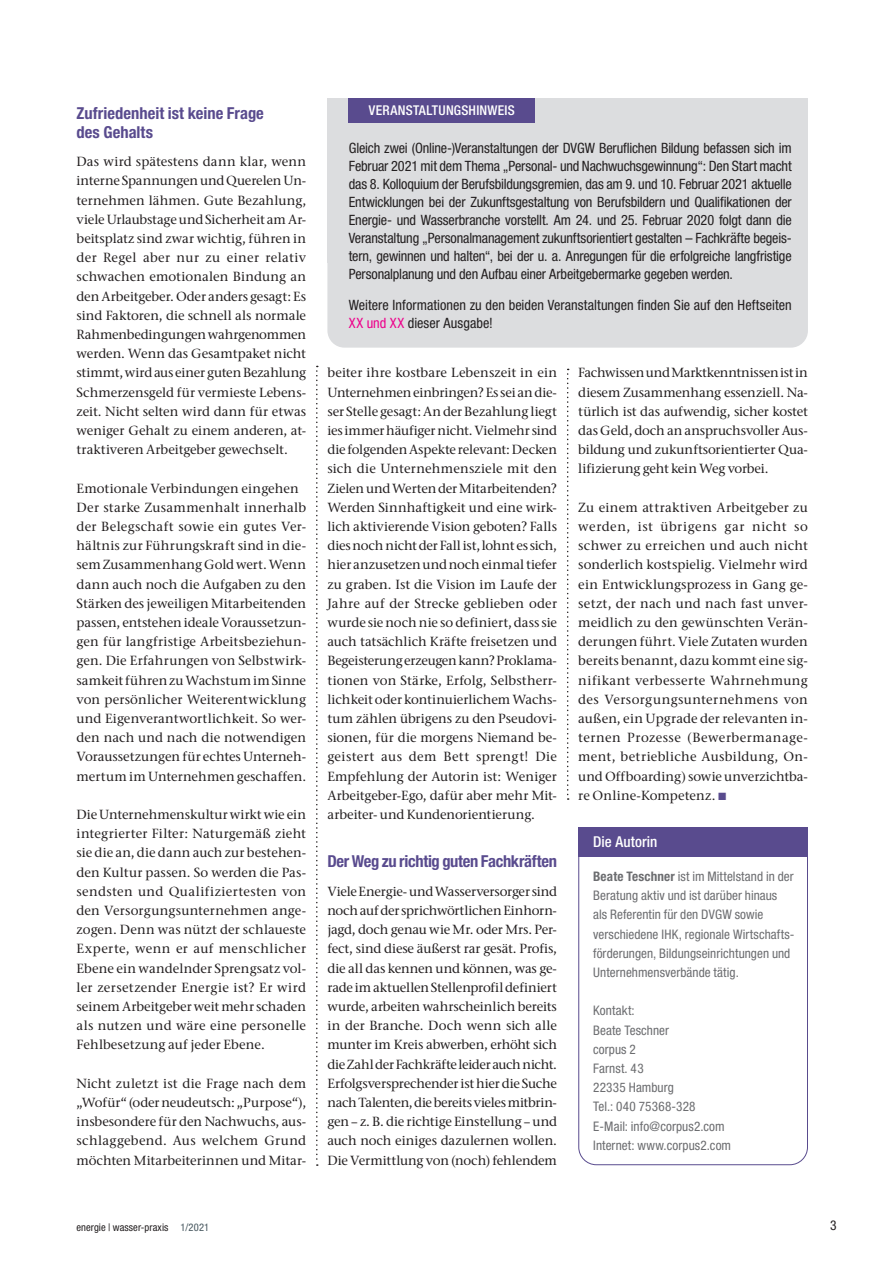
<style>
.page{position:relative;width:893px;height:1263px;background:#fff}
.page>*{position:absolute;margin:0;border:0;box-sizing:border-box;transform-origin:0 0}
.t1{font:700 condensed 16.5px/19.5px "Helvetica Neue LT Std";color:#594b8e}
.t2{font:700 condensed 16.5px "Helvetica Neue LT Std";letter-spacing:-.02em;color:#594b8e}
.t3{font:500 condensed 15px "Helvetica Neue LT Std";letter-spacing:.005em;color:#fff}
.t4{font:condensed 14.25px/18px "Helvetica Neue LT Std";color:#231f20;text-align:justify}
.t5{font:500 condensed 13.5px "Helvetica Neue LT Std";letter-spacing:.015em;color:#fff}
.t6{font:condensed 13.5px "Helvetica Neue LT Std";color:#231f20}
.t7{font:500 13.2px/19.2px "Stone Serif ITC Pro";letter-spacing:.005em;color:#231f20;text-align:justify}
.t8{font:condensed 13.2px/19.2px "Helvetica Neue LT Std";letter-spacing:.005em;color:#6c6d70}
.t9{font:condensed 10.5px "Helvetica Neue LT Std";letter-spacing:.01em;color:#231f20}
.s1{color:#ed028c}
.s2{font-weight:700}
.s3{color:#45555d}
</style>
<div class="page">
<svg style="left:316px;top:366px;width:2px;height:800px"></svg>
<svg style="left:567px;top:369px;width:2px;height:431px"></svg>
<div style="left:578px;top:828px;width:230px;height:29px;background:#594b8e"></div>
<div style="left:578px;top:832px;width:230px;height:333px;border:1px solid #594b8e;border-radius:18px"></div>
<div style="left:327px;top:98px;width:481px;height:165px;background:#dcdddf"></div>
<div style="left:327px;top:230px;width:481px;height:118px;background:#dcdddf;border-radius:17px"></div>
<div style="left:349px;top:98px;width:186px;height:25px;background:#594b8e"></div>
<p class="t1" style="left:77px;top:103px;width:189px">Zufriedenheit ist keine Frage des Gehalts</p>
<p class="t7" style="left:77px;top:152px;width:231px">Das wird spätestens dann klar, wenn interne Spannungen und Querelen Un&shy;ternehmen lähmen. Gute Bezahlung, viele Urlaubstage und Sicherheit am Ar&shy;beitsplatz sind zwar wichtig, führen in der Regel aber nur zu einer relativ schwachen emotionalen Bindung an den Arbeitgeber. Oder anders gesagt: Es sind Faktoren, die schnell als normale Rahmenbedingungen wahrgenommen werden. Wenn das Gesamtpaket nicht stimmt, wird aus einer guten Bezahlung Schmerzensgeld für vermieste Lebens&shy;zeit. Nicht selten wird dann für etwas weniger Gehalt zu einem anderen, at&shy;traktiveren Arbeitgeber gewechselt.</p>
<p class="t7" style="left:77px;top:478px;width:231px;text-align:left">Emotionale Verbindungen eingehen Der starke Zusammenhalt innerhalb der Belegschaft sowie ein gutes Ver&shy;hältnis zur Führungskraft sind in die&shy;sem Zusammenhang Gold wert. Wenn dann auch noch die Aufgaben zu den Stärken des jeweiligen Mitarbeitenden passen, entstehen ideale Voraussetzun&shy;gen für langfristige Arbeitsbeziehun&shy;gen. Die Erfahrungen von Selbstwirk&shy;samkeit führen zu Wachstum im Sinne von persönlicher Weiterentwicklung und Eigenverantwortlichkeit. So wer&shy;den nach und nach die notwendigen Voraussetzungen für echtes Unterneh&shy;mertum im Unternehmen geschaffen.</p>
<p class="t7" style="left:77px;top:805px;width:231px">Die Unternehmenskultur wirkt wie ein integrierter Filter: Naturgemäß zieht sie die an, die dann auch zur bestehen&shy;den Kultur passen. So werden die Pas&shy;sendsten und Qualifiziertesten von den Versorgungsunternehmen ange&shy;zogen. Denn was nützt der schlaueste Experte, wenn er auf menschlicher Ebene ein wandelnder Sprengsatz vol&shy;ler zersetzender Energie ist? Er wird seinem Arbeitgeber weit mehr schaden als nutzen und wäre eine personelle Fehlbesetzung auf jeder Ebene.</p>
<p class="t7" style="left:77px;top:1074px;width:231px">Nicht zuletzt ist die Frage nach dem „Wofür“ (oder neudeutsch: „Purpose“), insbesondere für den Nachwuchs, aus&shy;schlaggebend. Aus welchem Grund möchten Mitarbeiterinnen und Mitar-</p>
<p class="t5" style="left:369px;top:102px;width:147px">VERANSTALTUNGSHINWEIS</p>
<p class="t4" style="left:349px;top:139px;width:444px">Gleich zwei (Online-)Veranstaltungen der DVGW Beruflichen Bildung befassen sich im Februar 2021 mit dem Thema „Personal- und Nachwuchsgewinnung“: Den Start macht das 8. Kolloquium der Berufsbildungsgremien, das am 9. und 10. Februar 2021 aktuelle Entwicklungen bei der Zukunftsgestaltung von Berufsbildern und Qualifikationen der Energie- und Wasserbranche vorstellt. Am 24. und 25. Februar 2020 folgt dann die Veranstaltung „Personalmanagement zukunftsorientiert gestalten – Fachkräfte begeis&shy;tern, gewinnen und halten“, bei der u. a. Anregungen für die erfolgreiche langfristige Personalplanung und den Aufbau einer Arbeitgebermarke gegeben werden.</p>
<p class="t4" style="left:349px;top:296px;width:444px">Weitere Informationen zu den beiden Veranstaltungen finden Sie auf den Heftseiten<br><span class="s1">XX und XX</span> dieser Ausgabe!</p>
<p class="t7" style="left:327px;top:363px;width:231px">beiter ihre kostbare Lebenszeit in ein Unternehmen einbringen? Es sei an die&shy;ser Stelle gesagt: An der Bezahlung liegt ies immer häufiger nicht. Vielmehr sind die folgenden Aspekte relevant: Decken sich die Unternehmensziele mit den Zielen und Werten der Mitarbeitenden?<br>Werden Sinnhaftigkeit und eine wirk&shy;lich aktivierende Vision geboten? Falls dies noch nicht der Fall ist, lohnt es sich, hier anzusetzen und noch einmal tiefer zu graben. Ist die Vision im Laufe der Jahre auf der Strecke geblieben oder wurde sie noch nie so definiert, dass sie auch tatsächlich Kräfte freisetzen und Begeisterung erzeugen kann? Proklama&shy;tionen von Stärke, Erfolg, Selbstherr&shy;lichkeit oder kontinuierlichem Wachs&shy;tum zählen übrigens zu den Pseudovi&shy;sionen, für die morgens Niemand be&shy;geistert aus dem Bett sprengt! Die Empfehlung der Autorin ist: Weniger Arbeitgeber-Ego, dafür aber mehr Mit&shy;arbeiter- und Kundenorientierung.</p>
<p class="t2" style="left:327px;top:851px;width:231px">Der Weg zu richtig guten Fachkräften</p>
<p class="t7" style="left:327px;top:882px;width:231px">Viele Energie- und Wasserversorger sind noch auf der sprichwörtlichen Einhorn&shy;jagd, doch genau wie Mr. oder Mrs. Per&shy;fect, sind diese äußerst rar gesät. Profis, die all das kennen und können, was ge&shy;rade im aktuellen Stellenprofil definiert wurde, arbeiten wahrscheinlich bereits in der Branche. Doch wenn sich alle munter im Kreis abwerben, erhöht sich die Zahl der Fachkräfte leider auch nicht.<br>Erfolgsversprechender ist hier die Suche nach Talenten, die bereits vieles mitbrin&shy;gen – z. B. die richtige Einstellung – und auch noch einiges dazulernen wollen.<br>Die Vermittlung von (noch) fehlendem</p>
<p class="t7" style="left:578px;top:363px;width:231px">Fachwissen und Marktkenntnissen ist in diesem Zusammenhang essenziell. Na&shy;türlich ist das aufwendig, sicher kostet das Geld, doch an anspruchsvoller Aus&shy;bildung und zukunftsorientierter Qua&shy;lifizierung geht kein Weg vorbei.</p>
<p class="t7" style="left:578px;top:498px;width:231px">Zu einem attraktiven Arbeitgeber zu werden, ist übrigens gar nicht so schwer zu erreichen und auch nicht sonderlich kostspielig. Vielmehr wird ein Entwicklungsprozess in Gang ge&shy;setzt, der nach und nach fast unver&shy;meidlich zu den gewünschten Verän&shy;derungen führt. Viele Zutaten wurden bereits benannt, dazu kommt eine sig&shy;nifikant verbesserte Wahrnehmung des Versorgungsunternehmens von außen, ein Upgrade der relevanten in&shy;ternen Prozesse (Bewerbermanage&shy;ment, betriebliche Ausbildung, On&shy;und Offboarding) sowie unverzichtba&shy;re Online-Kompetenz.</p>
<p class="t3" style="left:593px;top:833px;width:66px">Die Autorin</p>
<p class="t8" style="left:593px;top:867px;width:203px"><span class="s2">Beate Teschner</span> ist im Mittelstand in der Beratung aktiv und ist darüber hinaus als Referentin für den DVGW sowie verschiedene IHK, regionale Wirtschafts&shy;förderungen, Bildungseinrichtungen und Unternehmensverbände tätig.</p>
<p class="t8" style="left:593px;top:1001px;width:139px">Kontakt:<br>Beate Teschner<br>corpus 2<br>Farnst. 43<br>22335 Hamburg<br>Tel.: 040 75368-328<br>E-Mail: info@corpus2.com<br>Internet: www.corpus2.com</p>
<p class="t9" style="left:77px;top:1221px;width:134px">energie | wasser-praxis <span class="s3">1/2021</span></p>
<p class="t6" style="left:830px;top:1218px;width:8px">3</p>
</div>
